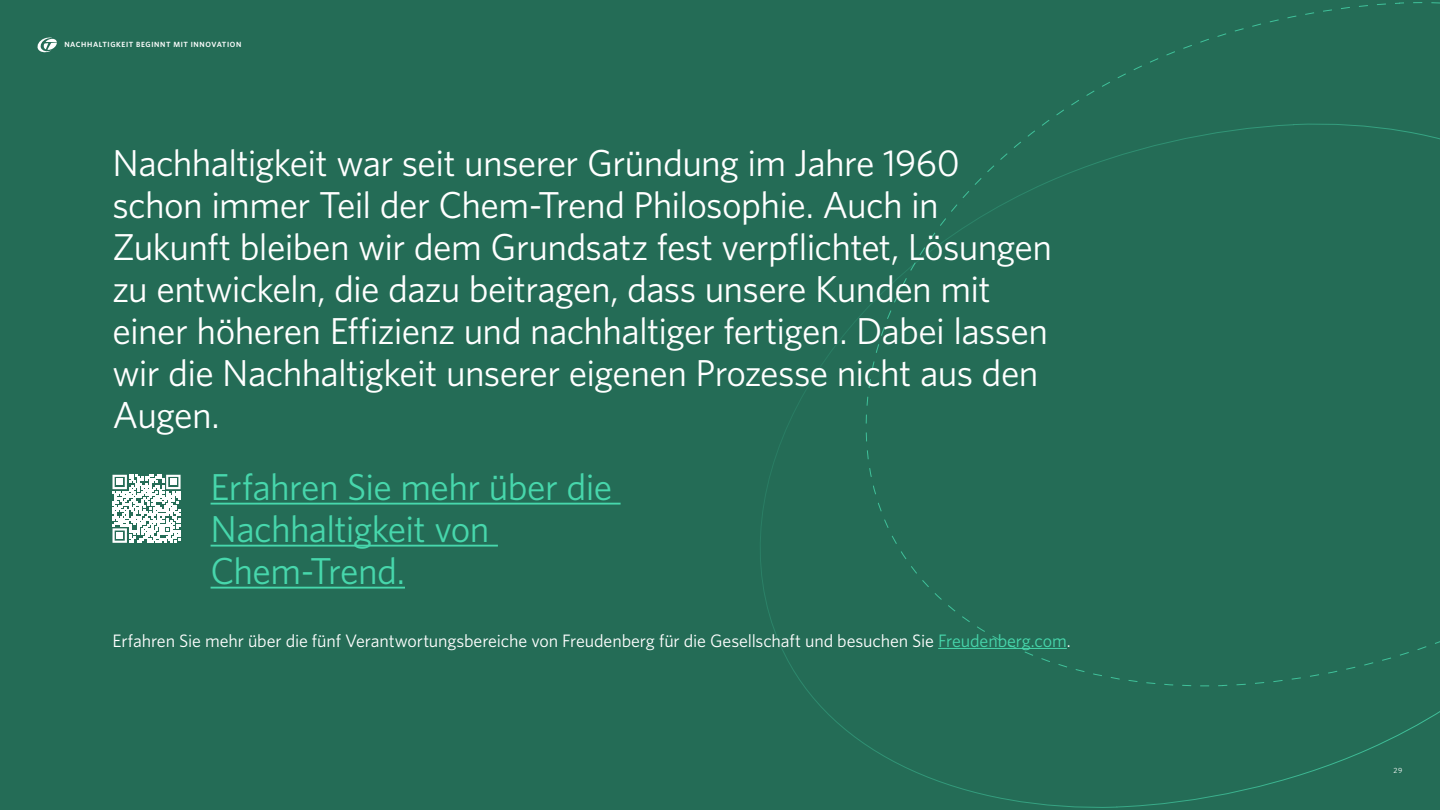
<style>
.page{position:relative;width:1440px;height:810px;background:#246c56}
.page>*{position:absolute;margin:0;border:0;box-sizing:border-box;transform-origin:0 0}
.t1{font:37.5px/42px "Whitney";letter-spacing:-.02em;color:#fff}
.t2{font:37.5px/42px "Whitney";letter-spacing:-.015em;color:#47d7ac}
.t3{font:18px "Whitney";letter-spacing:-.01em;color:#fff}
.t4{font:600 7.5px "Whitney";letter-spacing:.085em;color:#fff}
.t5{font:7.5px "Whitney";color:#fff}
.s1{color:#47d7ac}
</style>
<div class="page">
<svg style="left:37px;top:37px;width:20px;height:16px"></svg>
<svg style="left:884px;top:2px;width:556px;height:684px"></svg>
<hr style="left:938px;top:648px;width:129px;height:1px;background:#47d7ac">
<hr style="left:211px;top:503px;width:410px;height:2px;background:#47d7ac">
<hr style="left:211px;top:545px;width:287px;height:2px;background:#47d7ac">
<hr style="left:211px;top:587px;width:194px;height:2px;background:#47d7ac">
<svg style="left:112px;top:475px;width:69px;height:68px"></svg>
<div style="left:117px;top:532px;width:6px;height:7px;background:#fff"></div>
<p class="t4" style="left:64px;top:40px;width:178px">NACHHALTIGKEIT BEGINNT MIT INNOVATION</p>
<p class="t1" style="left:112px;top:141px;width:941px">Nachhaltigkeit war seit unserer Gründung im Jahre 1960 schon immer Teil der Chem-Trend Philosophie. Auch in Zukunft bleiben wir dem Grundsatz fest verpflichtet, Lösungen zu entwickeln, die dazu beitragen, dass unsere Kunden mit einer höheren Effizienz und nachhaltiger fertigen. Dabei lassen wir die Nachhaltigkeit unserer eigenen Prozesse nicht aus den Augen.</p>
<p class="t2" style="left:211px;top:465px;width:403px">Erfahren Sie mehr über die<br>Nachhaltigkeit von<br>Chem-Trend.</p>
<p class="t3" style="left:112px;top:628px;width:960px">Erfahren Sie mehr über die fünf Verantwortungsbereiche von Freudenberg für die Gesellschaft und besuchen Sie <span class="s1">Freudenberg.com</span>.</p>
<p class="t5" style="left:1394px;top:765px;width:10px">29</p>
</div>
